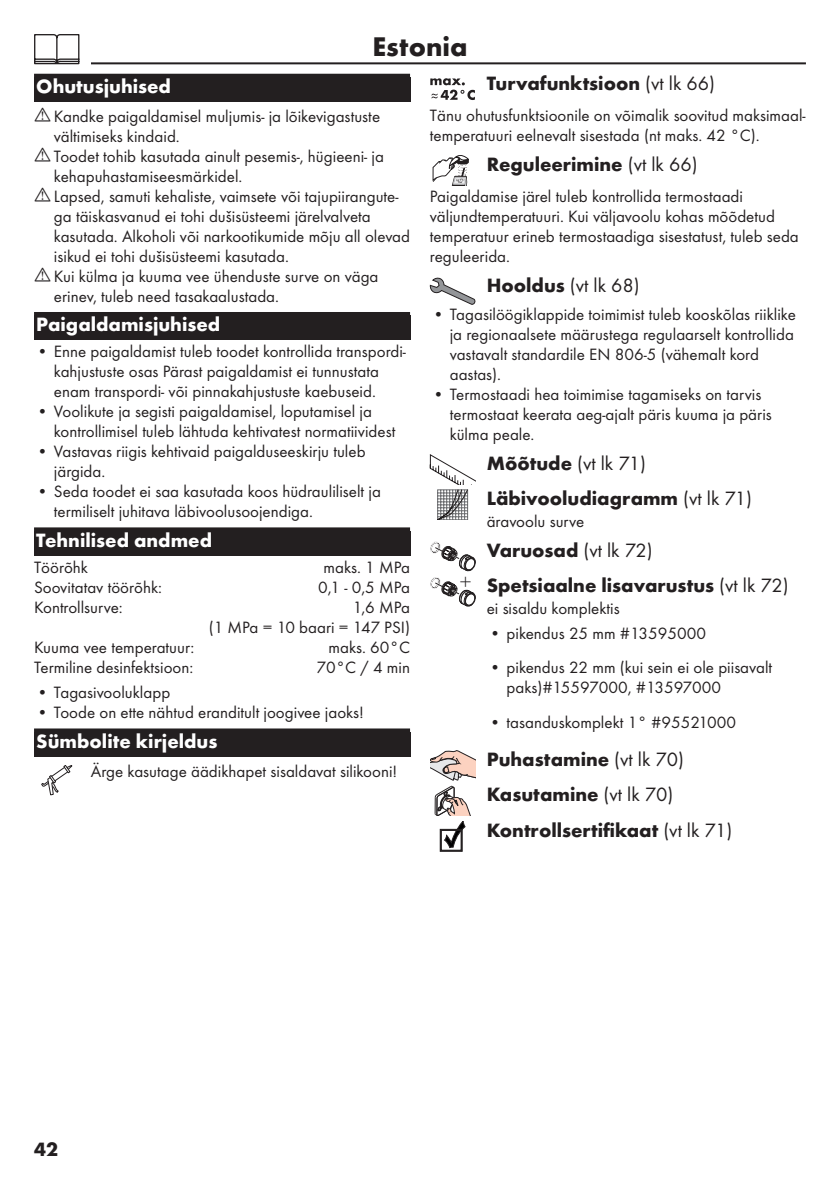
<style>
.page{position:relative;width:840px;height:1191px;background:#fff}
.page>*{position:absolute;margin:0;border:0;box-sizing:border-box;transform-origin:0 0}
.t1{font:700 28px "Futura TOT";color:#231f20}
.t2{font:300 21.2px "Futura TOT";color:#231f20}
.t3{font:700 20px/35.4px "Futura TOT";color:#231f20}
.t4{font:700 20px "Futura TOT";color:#fff}
.t5{font:20px "Futura TOT Boo";color:#231f20}
.t6{font:17px/20px "Futura TOT Boo";color:#231f20}
.s1{font-family:"Futura TOT Boo";font-weight:400}
.s2{font-family:"Futura TOT";font-weight:700}
</style>
<div class="page">
<hr style="left:34px;top:62px;width:771px;height:2px;background:#231f20">
<div style="left:23px;top:34px;width:68px;height:34px;background:#fff"></div>
<svg style="left:34px;top:34px;width:45px;height:30px"></svg>
<div style="left:34px;top:74px;width:376px;height:28px;background:#231f20"></div>
<div style="left:34px;top:312px;width:376px;height:28px;background:#231f20"></div>
<div style="left:34px;top:527px;width:376px;height:28px;background:#231f20"></div>
<div style="left:34px;top:728px;width:376px;height:28px;background:#231f20"></div>
<svg style="left:41px;top:765px;width:32px;height:30px"></svg>
<svg style="left:430px;top:78px;width:44px;height:22px"></svg>
<svg style="left:432px;top:155px;width:36px;height:31px"></svg>
<svg style="left:429px;top:277px;width:46px;height:28px"></svg>
<svg style="left:429px;top:454px;width:46px;height:30px"></svg>
<svg style="left:437px;top:490px;width:31px;height:30px"></svg>
<svg style="left:430px;top:541px;width:45px;height:65px"></svg>
<svg style="left:430px;top:750px;width:45px;height:30px"></svg>
<svg style="left:434px;top:786px;width:36px;height:65px"></svg>
<h1 class="t1" style="left:372px;top:29px;width:96px">Estonia</h1>
<p class="t4" style="left:36px;top:74px;width:136px">Ohutusjuhised</p>
<p class="t6" style="left:54px;top:106px;width:357px">Kandke paigaldamisel muljumis- ja lõikevigastuste vältimiseks kindaid.<br>Toodet tohib kasutada ainult pesemis-, hügieeni- ja kehapuhastamiseesmärkidel.<br>Lapsed, samuti kehaliste, vaimsete või tajupiirangute&shy;ga täiskasvanud ei tohi dušisüsteemi järelvalveta kasutada. Alkoholi või narkootikumide mõju all olevad isikud ei tohi dušisüsteemi kasutada.<br>Kui külma ja kuuma vee ühenduste surve on väga erinev, tuleb need tasakaalustada.</p>
<p class="t4" style="left:36px;top:312px;width:185px">Paigaldamisjuhised</p>
<p class="t6" style="left:54px;top:341px;width:353px;text-indent:-17px">• Enne paigaldamist tuleb toodet kontrollida transpordi&shy;kahjustuste osas Pärast paigaldamist ei tunnustata enam transpordi- või pinnakahjustuste kaebuseid.</p>
<p class="t6" style="left:54px;top:401px;width:343px;text-indent:-17px">• Voolikute ja segisti paigaldamisel, loputamisel ja kontrollimisel tuleb lähtuda kehtivatest normatiividest</p>
<p class="t6" style="left:54px;top:441px;width:313px;text-indent:-17px">• Vastavas riigis kehtivaid paigalduseeskirju tuleb järgida.</p>
<p class="t6" style="left:54px;top:481px;width:328px;text-indent:-17px">• Seda toodet ei saa kasutada koos hüdrauliliselt ja termiliselt juhitava läbivoolusoojendiga.</p>
<p class="t4" style="left:36px;top:528px;width:177px">Tehnilised andmed</p>
<p class="t6" style="left:34px;top:557px;width:55px">Töörõhk</p>
<p class="t6" style="left:323px;top:557px;width:88px">maks. 1 MPa</p>
<p class="t6" style="left:34px;top:577px;width:129px">Soovitatav töörõhk:</p>
<p class="t6" style="left:318px;top:577px;width:93px">0,1 - 0,5 MPa</p>
<p class="t6" style="left:34px;top:597px;width:90px">Kontrollsurve:</p>
<p class="t6" style="left:208px;top:597px;width:203px;text-align:right">1,6 MPa<br>(1 MPa = 10 baari = 147 PSI)</p>
<p class="t6" style="left:34px;top:637px;width:161px">Kuuma vee temperatuur:</p>
<p class="t6" style="left:328px;top:637px;width:83px">maks. 60°C</p>
<p class="t6" style="left:34px;top:657px;width:161px">Termiline desinfektsioon:</p>
<p class="t6" style="left:316px;top:657px;width:95px">70°C / 4 min</p>
<p class="t6" style="left:37px;top:682px;width:135px">• Tagasivooluklapp</p>
<p class="t6" style="left:37px;top:702px;width:328px">• Toode on ette nähtud eranditult joogivee jaoks!</p>
<p class="t4" style="left:36px;top:729px;width:182px">Sümbolite kirjeldus</p>
<p class="t6" style="left:91px;top:760px;width:308px">Ärge kasutage äädikhapet sisaldavat silikooni!</p>
<p class="t3" style="left:486px;top:65px;width:230px">Turvafunktsioon <span class="s1">(vt lk 66)</span></p>
<p class="t6" style="left:429px;top:105px;width:377px">Tänu ohutusfunktsioonile on võimalik soovitud maksimaal&shy;temperatuuri eelnevalt sisestada (nt maks. 42 °C).</p>
<p class="t3" style="left:486px;top:146px;width:212px">Reguleerimine <span class="s1">(vt lk 66)</span></p>
<p class="t6" style="left:429px;top:186px;width:370px">Paigaldamise järel tuleb kontrollida termostaadi väljundtemperatuuri. Kui väljavoolu kohas mõõdetud temperatuur erineb termostaadiga sisestatust, tuleb seda reguleerida.</p>
<p class="t5" style="left:486px;top:273px;width:154px"><span class="s2">Hooldus</span> (vt lk 68)</p>
<p class="t6" style="left:449px;top:304px;width:347px;text-indent:-17px">• Tagasilöögiklappide toimimist tuleb kooskõlas riiklike ja regionaalsete määrustega regulaarselt kontrollida vastavalt standardile EN 806-5 (vähemalt kord aastas).</p>
<p class="t6" style="left:449px;top:384px;width:323px;text-indent:-17px">• Termostaadi hea toimimise tagamiseks on tarvis termostaat keerata aeg-ajalt päris kuuma ja päris külma peale.</p>
<p class="t5" style="left:486px;top:451px;width:161px"><span class="s2">Mõõtude</span> (vt lk 71)</p>
<p class="t3" style="left:486px;top:480px;width:267px">Läbivooludiagramm <span class="s1">(vt lk 71)</span></p>
<p class="t6" style="left:486px;top:511px;width:99px">äravoolu surve</p>
<p class="t3" style="left:486px;top:532px;width:303px">Varuosad <span class="s1">(vt lk 72)<br></span>Spetsiaalne lisavarustus <span class="s1">(vt lk 72)</span></p>
<p class="t6" style="left:486px;top:598px;width:134px">ei sisaldu komplektis</p>
<p class="t6" style="left:489px;top:623px;width:218px">• pikendus 25 mm #13595000</p>
<p class="t6" style="left:506px;top:657px;width:267px;text-indent:-17px">• pikendus 22 mm (kui sein ei ole piisavalt paks)#15597000, #13597000</p>
<p class="t6" style="left:489px;top:712px;width:248px">• tasanduskomplekt 1° #95521000</p>
<p class="t3" style="left:486px;top:741px;width:247px">Puhastamine <span class="s1">(vt lk 70)<br></span>Kasutamine <span class="s1">(vt lk 70)<br></span>Kontrollsertifikaat <span class="s1">(vt lk 71)</span></p>
<p class="t2" style="left:459px;top:569px;width:13px">+</p>
<p class="t3" style="left:34px;top:1131px;width:25px">42</p>
</div>
